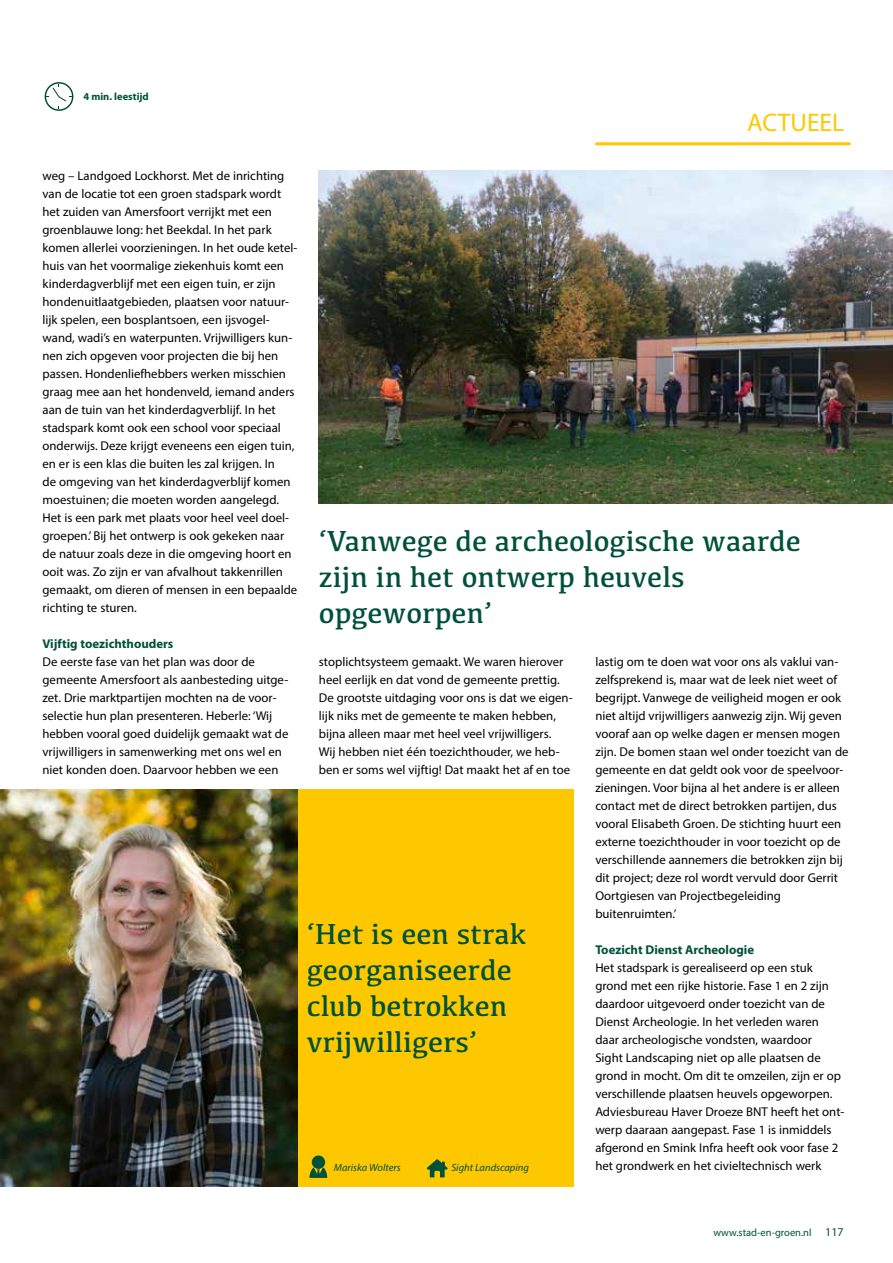
<style>
.page{position:relative;width:893px;height:1263px;background:#fff}
.page>*{position:absolute;margin:0;border:0;box-sizing:border-box;transform-origin:0 0}
.t1{font:30px/36px "Kefa";color:#005139}
.t2{font:25.5px "Myriad Pro";color:#fec800}
.t3{font:12.75px/18px "Myriad Pro";color:#000}
.t4{font:700 12.75px "Myriad Pro";color:#005139}
.t5{font:italic 10.5px "Myriad Pro";color:#005139}
.t6{font:10.5px "Myriad Pro";color:#005139}
.t7{font:700 10.5px "Myriad Pro";color:#005139}
.s1{font-size:12px}
</style>
<div class="page">
<hr style="left:595px;top:142px;width:255px;height:3px;background:#fec800">
<svg style="left:45px;top:82px;width:28px;height:29px"></svg>
<div style="left:298px;top:789px;width:276px;height:397px;background:#fec800"></div>
<img style="left:0;top:789px;width:298px;height:397px">
<svg style="left:309px;top:1167px;width:18px;height:11px"></svg>
<div style="left:312px;top:1155px;width:13px;height:14px;background:#005139;border-radius:50%"></div>
<svg style="left:427px;top:1159px;width:21px;height:18px"></svg>
<img style="left:319px;top:170px;width:574px;height:334px">
<p class="t7" style="left:83px;top:90px;width:67px">4 min. leestijd</p>
<h2 class="t2" style="left:747px;top:107px;width:99px">ACTUEEL</h2>
<p class="t3" style="left:43px;top:167px;width:256px">weg – Landgoed Lockhorst. Met de inrichting van de locatie tot een groen stadspark wordt het zuiden van Amersfoort verrijkt met een groenblauwe long: het Beekdal. In het park komen allerlei voorzieningen. In het oude ketel&shy;huis van het voormalige ziekenhuis komt een kinderdagverblijf met een eigen tuin, er zijn hondenuitlaatgebieden, plaatsen voor natuur&shy;lijk spelen, een bosplantsoen, een ijsvogel&shy;wand, wadi’s en waterpunten. Vrijwilligers kun&shy;nen zich opgeven voor projecten die bij hen passen. Hondenliefhebbers werken misschien graag mee aan het hondenveld, iemand anders aan de tuin van het kinderdagverblijf. In het stadspark komt ook een school voor speciaal onderwijs. Deze krijgt eveneens een eigen tuin, en er is een klas die buiten les zal krijgen. In<br>de omgeving van het kinderdagverblijf komen moestuinen; die moeten worden aangelegd.<br>Het is een park met plaats voor heel veel doel&shy;groepen.’ Bij het ontwerp is ook gekeken naar de natuur zoals deze in die omgeving hoort en ooit was. Zo zijn er van afvalhout takkenrillen gemaakt, om dieren of mensen in een bepaalde richting te sturen.</p>
<p class="t4" style="left:43px;top:635px;width:132px">Vijftig toezichthouders</p>
<p class="t3" style="left:43px;top:653px;width:247px">De eerste fase van het plan was door de gemeente Amersfoort als aanbesteding uitge&shy;zet. Drie marktpartijen mochten na de voor&shy;selectie hun plan presenteren. Heberle: ‘Wij hebben vooral goed duidelijk gemaakt wat de vrijwilligers in samenwerking met ons wel en niet konden doen. Daarvoor hebben we een</p>
<p class="t3" style="left:319px;top:653px;width:255px">stoplichtsysteem gemaakt. We waren hierover heel eerlijk en dat vond de gemeente prettig.<br>De grootste uitdaging voor ons is dat we eigen&shy;lijk niks met de gemeente te maken hebben, bijna alleen maar met heel veel vrijwilligers.<br>Wij hebben niet één toezichthouder, we heb&shy;ben er soms wel vijftig! Dat maakt het af en toe</p>
<p class="t3" style="left:595px;top:653px;width:255px">lastig om te doen wat voor ons als vaklui van&shy;zelfsprekend is, maar wat de leek niet weet of begrijpt. Vanwege de veiligheid mogen er ook niet altijd vrijwilligers aanwezig zijn. Wij geven vooraf aan op welke dagen er mensen mogen zijn. De bomen staan wel onder toezicht van de gemeente en dat geldt ook voor de speelvoor&shy;zieningen. Voor bijna al het andere is er alleen contact met de direct betrokken partijen, dus vooral Elisabeth Groen. De stichting huurt een externe toezichthouder in voor toezicht op de verschillende aannemers die betrokken zijn bij dit project; deze rol wordt vervuld door Gerrit Oortgiesen van Projectbegeleiding buitenruimten.’</p>
<p class="t4" style="left:595px;top:942px;width:160px">Toezicht Dienst Archeologie</p>
<p class="t3" style="left:595px;top:959px;width:251px">Het stadspark is gerealiseerd op een stuk grond met een rijke historie. Fase 1 en 2 zijn daardoor uitgevoerd onder toezicht van de Dienst Archeologie. In het verleden waren daar archeologische vondsten, waardoor<br>Sight Landscaping niet op alle plaatsen de grond in mocht. Om dit te omzeilen, zijn er op verschillende plaatsen heuvels opgeworpen.<br>Adviesbureau Haver Droeze BNT heeft het ont&shy;werp daaraan aangepast. Fase 1 is inmiddels afgerond en Smink Infra heeft ook voor fase 2 het grondwerk en het civieltechnisch werk</p>
<h1 class="t1" style="left:319px;top:522px;width:483px">‘Vanwege de archeologische waarde zijn in het ontwerp heuvels opgeworpen’</h1>
<h1 class="t1" style="left:307px;top:915px;width:221px">‘Het is een strak georganiseerde club betrokken vrijwilligers’</h1>
<p class="t5" style="left:334px;top:1161px;width:68px">Mariska Wolters</p>
<p class="t5" style="left:451px;top:1161px;width:79px">Sight Landscaping</p>
<p class="t6" style="left:713px;top:1226px;width:132px">www.stad-en-groen.nl <span class="s1">117</span></p>
</div>
